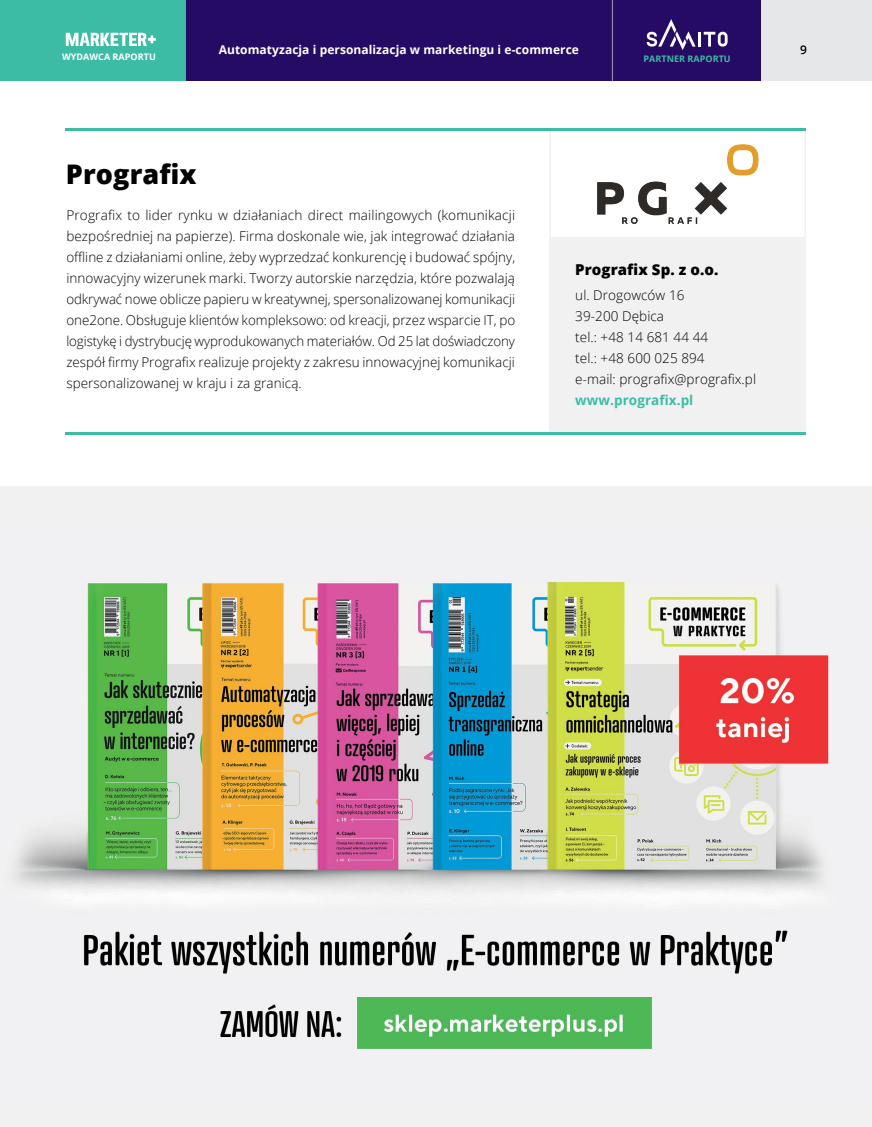
<style>
.page{position:relative;width:872px;height:1127px;background:#fff}
.page>*{position:absolute;margin:0;border:0;box-sizing:border-box;transform-origin:0 0}
.t1{font:800 27px "Open Sans";letter-spacing:.005em;color:#000}
.t2{font:800 15px "Open Sans";letter-spacing:.005em;color:#000}
.t3{font:300 13.5px/21px "Open Sans";letter-spacing:.005em;color:#000;text-align:justify}
.t4{font:700 13.5px "Open Sans";letter-spacing:.005em;color:#3cbca5}
.t5{font:700 12px "Open Sans";letter-spacing:.005em;color:#fff}
.t6{font:600 12px "Open Sans";color:#000}
.t7{font:700 9px "Open Sans";letter-spacing:.005em;color:#fff}
.t8{font:700 9px "Open Sans";letter-spacing:.005em;color:#3cbca5}
</style>
<div class="page">
<div style="left:149px;top:0;width:723px;height:80px;background:#250b63"></div>
<div style="left:761px;top:0;width:111px;height:80px;background:#e6e7e8"></div>
<div style="left:0;top:0;width:185px;height:80px;background:#3cbca5"></div>
<hr style="left:612px;top:0;width:1px;height:81px;background:#fff">
<svg style="left:66px;top:33px;width:90px;height:13px"></svg>
<hr style="left:697px;top:32px;width:3px;height:15px;background:#fff">
<svg style="left:703px;top:32px;width:24px;height:15px"></svg>
<svg style="left:646px;top:19px;width:49px;height:31px"></svg>
<div style="left:549px;top:129px;width:257px;height:110px;border:2px solid #f1f1f2"></div>
<div style="left:549px;top:237px;width:257px;height:195px;background:#f1f1f2"></div>
<hr style="left:66px;top:432px;width:740px;height:3px;background:#3cbca5">
<hr style="left:66px;top:128px;width:740px;height:3px;background:#3cbca5">
<div style="left:0;top:487px;width:872px;height:640px;background:#f1f1f2"></div>
<img style="left:14px;top:581px;width:815px;height:468px">
<img style="left:597px;top:144px;width:161px;height:79px">
<p class="t5" style="left:219px;top:41px;width:362px">Automatyzacja i personalizacja w marketingu i e-commerce</p>
<p class="t6" style="left:800px;top:41px;width:8px">9</p>
<p class="t7" style="left:62px;top:51px;width:95px">WYDAWCA RAPORTU</p>
<p class="t8" style="left:643px;top:53px;width:89px">PARTNER RAPORTU</p>
<h1 class="t1" style="left:66px;top:153px;width:132px">Prografix</h1>
<p class="t3" style="left:66px;top:205px;width:450px">Prografix to lider rynku w działaniach direct mailingowych (komunikacji bezpośredniej na papierze). Firma doskonale wie, jak integrować działania offline z działaniami online, żeby wyprzedzać konkurencję i budować spójny, innowacyjny wizerunek marki. Tworzy autorskie narzędzia, które pozwalają odkrywać nowe oblicze papieru w kreatywnej, spersonalizowanej komunikacji one2one. Obsługuje klientów kompleksowo: od kreacji, przez wsparcie IT, po logistykę i dystrybucję wyprodukowanych materiałów. Od 25 lat doświadczony zespół firmy Prografix realizuje projekty z zakresu innowacyjnej komunikacji spersonalizowanej w kraju i za granicą.</p>
<p class="t2" style="left:575px;top:258px;width:145px">Prografix Sp. z o.o.</p>
<p class="t3" style="left:575px;top:284px;width:182px;text-align:left">ul. Drogowców 16<br>39-200 Dębica<br>tel.: +48 14 681 44 44<br>tel.: +48 600 025 894<br>e-mail: prografix@prografix.pl</p>
<p class="t4" style="left:575px;top:390px;width:120px">www.prografix.pl</p>
</div>
